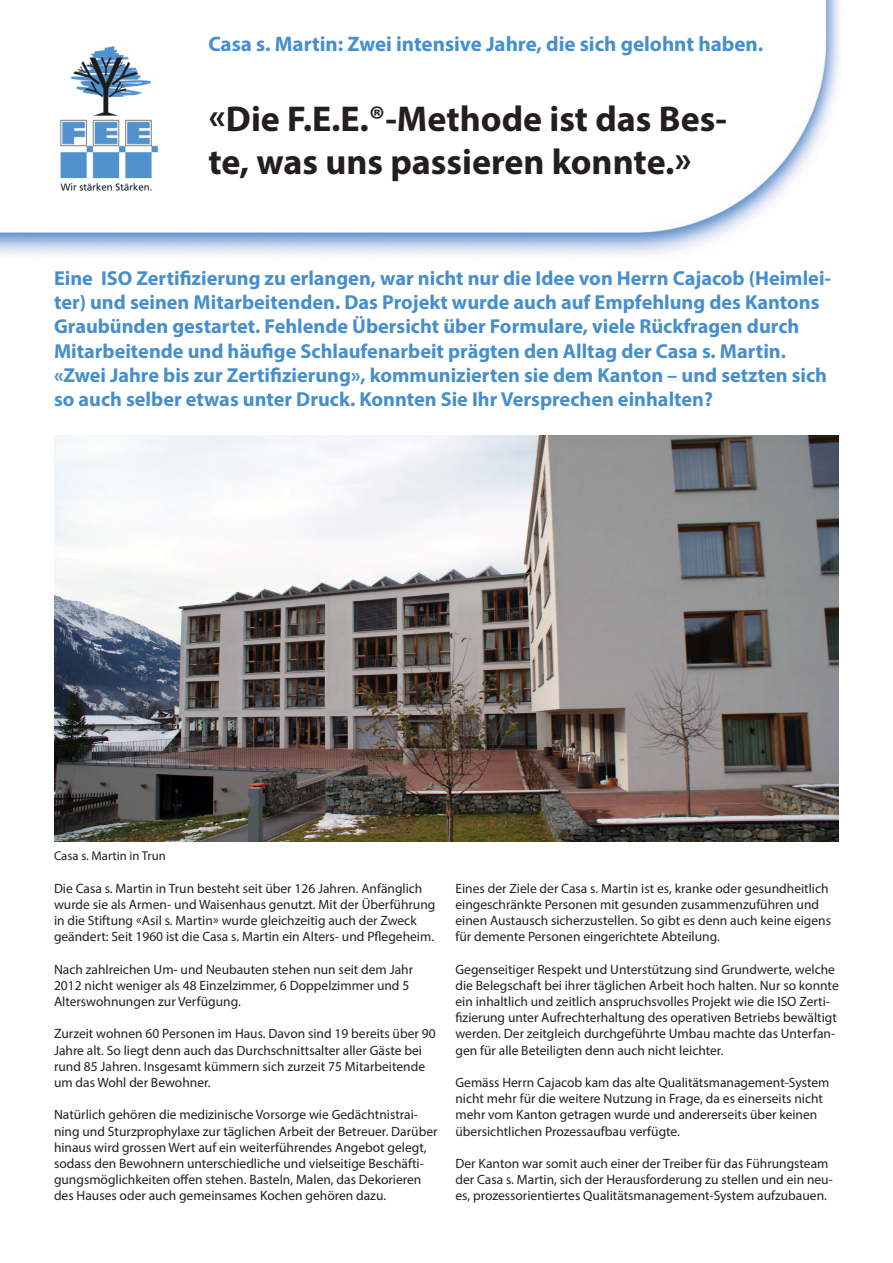
<style>
.page{position:relative;width:893px;height:1263px;background:#fff}
.page>*{position:absolute;margin:0;border:0;box-sizing:border-box;transform-origin:0 0}
.t1{font:700 36px/43.2px "Myriad Pro";color:#231f20}
.t2{font:700 21px "Myriad Pro";color:#468fcc}
.t3{font:700 20.25px/24.3px "Myriad Pro";color:#468fcc}
.t4{font:13.5px/16.2px "Myriad Pro";color:#231f20}
.t5{font:12.75px "Myriad Pro";color:#231f20}
</style>
<div class="page">
<img style="left:0;top:0;width:840px;height:256px">
<img style="left:35px;top:43px;width:149px;height:150px">
<img style="left:54px;top:435px;width:785px;height:406px">
<p class="t2" style="left:208px;top:30px;width:556px">Casa s. Martin: Zwei intensive Jahre, die sich gelohnt haben.</p>
<p class="t1" style="left:208px;top:96px;width:520px">«Die F.E.E.®-Methode ist das Bes&shy;te, was uns passieren konnte.»</p>
<p class="t3" style="left:54px;top:265px;width:778px">Eine ISO Zertifizierung zu erlangen, war nicht nur die Idee von Herrn Cajacob (Heimlei&shy;ter) und seinen Mitarbeitenden. Das Projekt wurde auch auf Empfehlung des Kantons Graubünden gestartet. Fehlende Übersicht über Formulare, viele Rückfragen durch Mitarbeitende und häufige Schlaufenarbeit prägten den Alltag der Casa s. Martin. «Zwei Jahre bis zur Zertifizierung», kommunizierten sie dem Kanton – und setzten sich so auch selber etwas unter Druck. Konnten Sie Ihr Versprechen einhalten?</p>
<p class="t5" style="left:54px;top:848px;width:113px">Casa s. Martin in Trun</p>
<p class="t4" style="left:54px;top:880px;width:383px">Die Casa s. Martin in Trun besteht seit über 126 Jahren. Anfänglich wurde sie als Armen- und Waisenhaus genutzt. Mit der Überführung in die Stiftung «Asil s. Martin» wurde gleichzeitig auch der Zweck geändert: Seit 1960 ist die Casa s. Martin ein Alters- und Pflegeheim.</p>
<p class="t4" style="left:54px;top:961px;width:361px">Nach zahlreichen Um- und Neubauten stehen nun seit dem Jahr<br>2012 nicht weniger als 48 Einzelzimmer, 6 Doppelzimmer und 5<br>Alterswohnungen zur Verfügung.</p>
<p class="t4" style="left:54px;top:1025px;width:383px">Zurzeit wohnen 60 Personen im Haus. Davon sind 19 bereits über 90<br>Jahre alt. So liegt denn auch das Durchschnittsalter aller Gäste bei rund 85 Jahren. Insgesamt kümmern sich zurzeit 75 Mitarbeitende um das Wohl der Bewohner.</p>
<p class="t4" style="left:54px;top:1106px;width:385px">Natürlich gehören die medizinische Vorsorge wie Gedächtnistrai&shy;ning und Sturzprophylaxe zur täglichen Arbeit der Betreuer. Darüber hinaus wird grossen Wert auf ein weiterführendes Angebot gelegt, sodass den Bewohnern unterschiedliche und vielseitige Beschäfti&shy;gungsmöglichkeiten offen stehen. Basteln, Malen, das Dekorieren des Hauses oder auch gemeinsames Kochen gehören dazu.</p>
<p class="t4" style="left:455px;top:880px;width:377px">Eines der Ziele der Casa s. Martin ist es, kranke oder gesundheitlich eingeschränkte Personen mit gesunden zusammenzuführen und einen Austausch sicherzustellen. So gibt es denn auch keine eigens für demente Personen eingerichtete Abteilung.</p>
<p class="t4" style="left:455px;top:961px;width:385px">Gegenseitiger Respekt und Unterstützung sind Grundwerte, welche die Belegschaft bei ihrer täglichen Arbeit hoch halten. Nur so konnte ein inhaltlich und zeitlich anspruchsvolles Projekt wie die ISO Zerti&shy;fizierung unter Aufrechterhaltung des operativen Betriebs bewältigt werden. Der zeitgleich durchgeführte Umbau machte das Unterfan&shy;gen für alle Beteiligten denn auch nicht leichter.</p>
<p class="t4" style="left:455px;top:1074px;width:375px">Gemäss Herrn Cajacob kam das alte Qualitätsmanagement-System nicht mehr für die weitere Nutzung in Frage, da es einerseits nicht mehr vom Kanton getragen wurde und andererseits über keinen übersichtlichen Prozessaufbau verfügte.</p>
<p class="t4" style="left:455px;top:1155px;width:374px">Der Kanton war somit auch einer der Treiber für das Führungsteam</p>
<p class="t4" style="left:455px;top:1171px;width:379px">der Casa s. Martin, sich der Herausforderung zu stellen und ein neu&shy;es, prozessorientiertes Qualitätsmanagement-System aufzubauen.</p>
</div>
